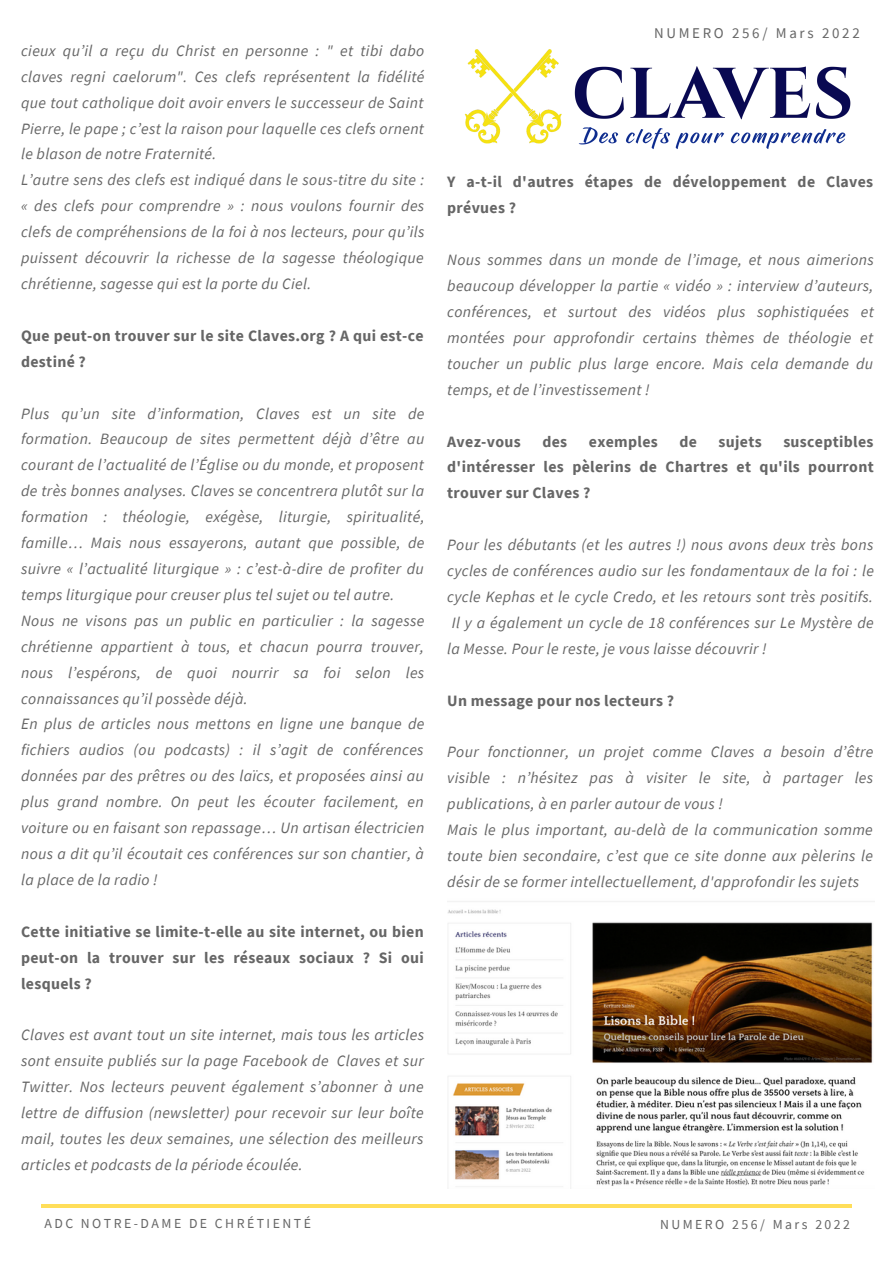
<style>
.page{position:relative;width:894px;height:1264px;background:#fff}
.page>*{position:absolute;margin:0;border:0;box-sizing:border-box;transform-origin:0 0}
.t1{font:italic 15.75px/26px "Source Sans Pro";letter-spacing:.02em;color:#666;text-align:justify}
.t2{font:700 15.75px/26px "Source Sans Pro";letter-spacing:.02em;color:#666}
.t3{font:14.85px "Source Sans Pro";letter-spacing:.18em;color:#666}
.t4{font:13.8px "Source Sans Pro";letter-spacing:.18em;color:#666}
</style>
<div class="page">
<hr style="left:42px;top:1204px;width:809px;height:3px;background:#ffde59">
<img style="left:464px;top:49px;width:387px;height:100px">
<img style="left:447px;top:901px;width:427px;height:287px">
<p class="t1" style="left:21px;top:37px;width:404px">cieux qu’il a reçu du Christ en personne : " et tibi dabo claves regni caelorum". Ces clefs représentent la fidélité que tout catholique doit avoir envers le successeur de Saint Pierre, le pape ; c’est la raison pour laquelle ces clefs ornent le blason de notre Fraternité.</p>
<p class="t1" style="left:21px;top:167px;width:405px">L’autre sens des clefs est indiqué dans le sous-titre du site : « des clefs pour comprendre » : nous voulons fournir des clefs de compréhensions de la foi à nos lecteurs, pour qu’ils puissent découvrir la richesse de la sagesse théologique chrétienne, sagesse qui est la porte du Ciel.</p>
<p class="t2" style="left:21px;top:322px;width:404px">Que peut-on trouver sur le site Claves.org ? A qui est-ce destiné ?</p>
<p class="t1" style="left:21px;top:400px;width:405px">Plus qu’un site d’information, Claves est un site de formation. Beaucoup de sites permettent déjà d’être au courant de l’actualité de l’Église ou du monde, et proposent de très bonnes analyses. Claves se concentrera plutôt sur la formation : théologie, exégèse, liturgie, spiritualité, famille… Mais nous essayerons, autant que possible, de suivre « l’actualité liturgique » : c’est-à-dire de profiter du temps liturgique pour creuser plus tel sujet ou tel autre.</p>
<p class="t1" style="left:21px;top:607px;width:404px">Nous ne visons pas un public en particulier : la sagesse chrétienne appartient à tous, et chacun pourra trouver, nous l’espérons, de quoi nourrir sa foi selon les connaissances qu’il possède déjà.</p>
<p class="t1" style="left:21px;top:711px;width:405px">En plus de articles nous mettons en ligne une banque de fichiers audios (ou podcasts) : il s’agit de conférences données par des prêtres ou des laïcs, et proposées ainsi au plus grand nombre. On peut les écouter facilement, en voiture ou en faisant son repassage… Un artisan électricien nous a dit qu’il écoutait ces conférences sur son chantier, à la place de la radio !</p>
<p class="t2" style="left:21px;top:918px;width:404px;text-align:justify">Cette initiative se limite-t-elle au site internet, ou bien peut-on la trouver sur les réseaux sociaux ? Si oui lesquels ?</p>
<p class="t1" style="left:21px;top:1021px;width:404px">Claves est avant tout un site internet, mais tous les articles sont ensuite publiés sur la page Facebook de Claves et sur Twitter. Nos lecteurs peuvent également s’abonner à une lettre de diffusion (newsletter) pour recevoir sur leur boîte mail, toutes les deux semaines, une sélection des meilleurs articles et podcasts de la période écoulée.</p>
<p class="t3" style="left:654px;top:24px;width:207px">NUMERO 256/ Mars 2022</p>
<p class="t2" style="left:447px;top:169px;width:427px">Y a-t-il d'autres étapes de développement de Claves prévues ?</p>
<p class="t1" style="left:447px;top:246px;width:428px">Nous sommes dans un monde de l’image, et nous aimerions beaucoup développer la partie « vidéo » : interview d’auteurs, conférences, et surtout des vidéos plus sophistiquées et montées pour approfondir certains thèmes de théologie et toucher un public plus large encore. Mais cela demande du temps, et de l’investissement !</p>
<p class="t2" style="left:447px;top:428px;width:75px">Avez-vous</p>
<p class="t2" style="left:542px;top:428px;width:26px">des</p>
<p class="t2" style="left:588px;top:428px;width:70px">exemples</p>
<p class="t2" style="left:679px;top:428px;width:19px">de</p>
<p class="t2" style="left:718px;top:428px;width:45px">sujets</p>
<p class="t2" style="left:447px;top:428px;width:428px;text-align:justify;text-indent:336px">susceptibles d'intéresser les pèlerins de Chartres et qu'ils pourront trouver sur Claves ?</p>
<p class="t1" style="left:447px;top:531px;width:428px">Pour les débutants (et les autres !) nous avons deux très bons cycles de conférences audio sur les fondamentaux de la foi : le cycle Kephas et le cycle Credo, et les retours sont très positifs.<br>Il y a également un cycle de 18 conférences sur Le Mystère de la Messe. Pour le reste, je vous laisse découvrir !</p>
<p class="t2" style="left:447px;top:687px;width:228px">Un message pour nos lecteurs ?</p>
<p class="t1" style="left:447px;top:738px;width:427px">Pour fonctionner, un projet comme Claves a besoin d’être visible : n’hésitez pas à visiter le site, à partager les publications, à en parler autour de vous !</p>
<p class="t1" style="left:447px;top:816px;width:427px">Mais le plus important, au-delà de la communication somme toute bien secondaire, c’est que ce site donne aux pèlerins le désir de se former intellectuellement, d'approfondir les sujets</p>
<p class="t4" style="left:44px;top:1214px;width:268px">ADC NOTRE-DAME DE CHRÉTIENTÉ</p>
<p class="t4" style="left:659px;top:1214px;width:192px">NUMERO 256/ Mars 2022</p>
</div>
